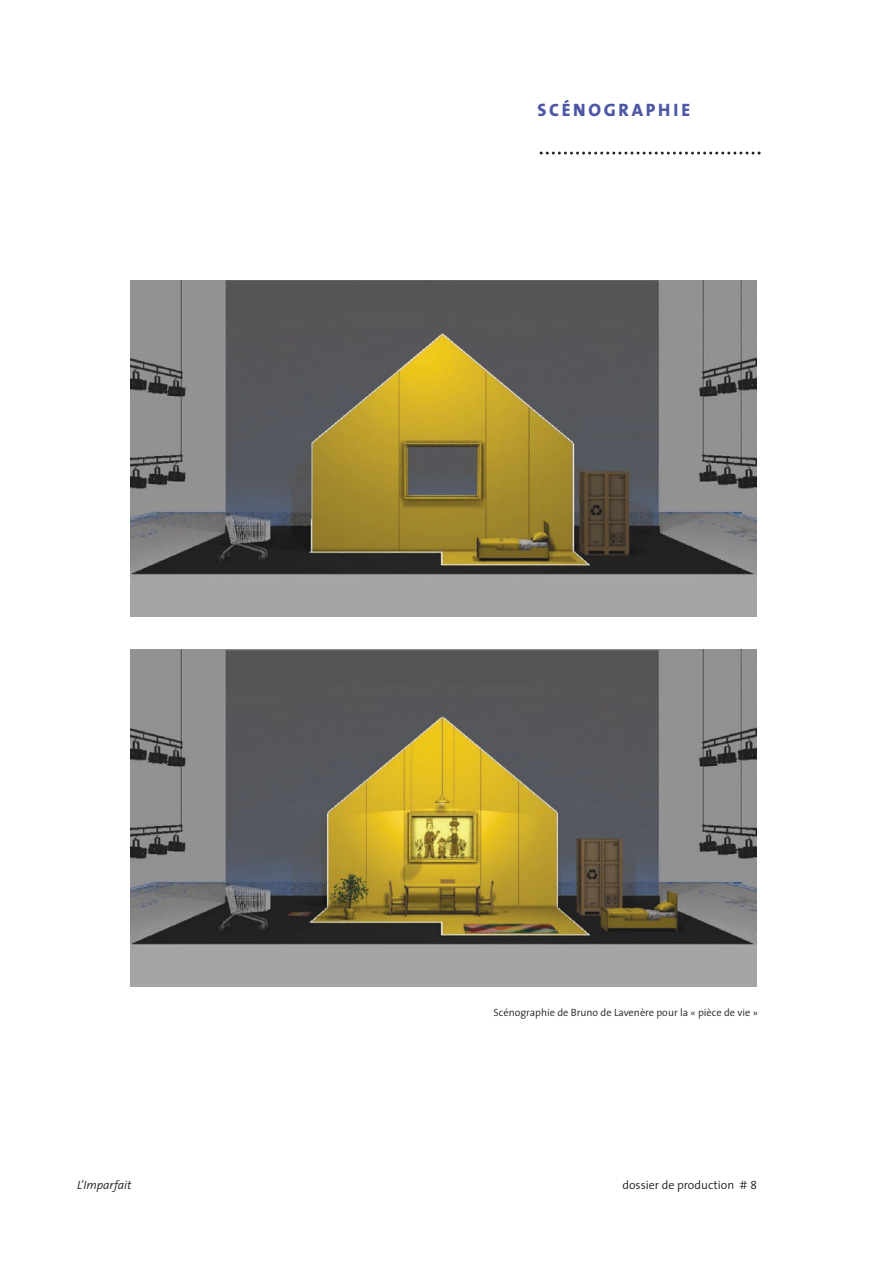
<style>
.page{position:relative;width:893px;height:1263px;background:#fff}
.page>*{position:absolute;margin:0;border:0;box-sizing:border-box;transform-origin:0 0}
.t1{font:800 18px "The Mix";letter-spacing:.15em;color:#4d57a5}
.t2{font:300 12px "The Sans";color:#231f20}
.t3{font:italic 300 12px "The Sans";color:#231f20}
.t4{font:300 10.5px "The Sans";color:#231f20}
.s1{font-family:"The Sans Semi Light Caps";font-weight:400}
</style>
<div class="page">
<svg style="left:540px;top:152px;width:220px;height:3px"></svg>
<img style="left:131px;top:280px;width:626px;height:336px">
<img style="left:131px;top:650px;width:626px;height:336px">
<h1 class="t1" style="left:537px;top:103px;width:154px">SCÉNOGRAPHIE</h1>
<p class="t4" style="left:493px;top:1009px;width:266px">Scénographie de Bruno de Lavenère pour la « pièce de vie »</p>
<p class="t3" style="left:77px;top:1180px;width:56px">L’Imparfait</p>
<p class="t2" style="left:622px;top:1180px;width:136px">dossier de production # <span class="s1">8</span></p>
</div>
